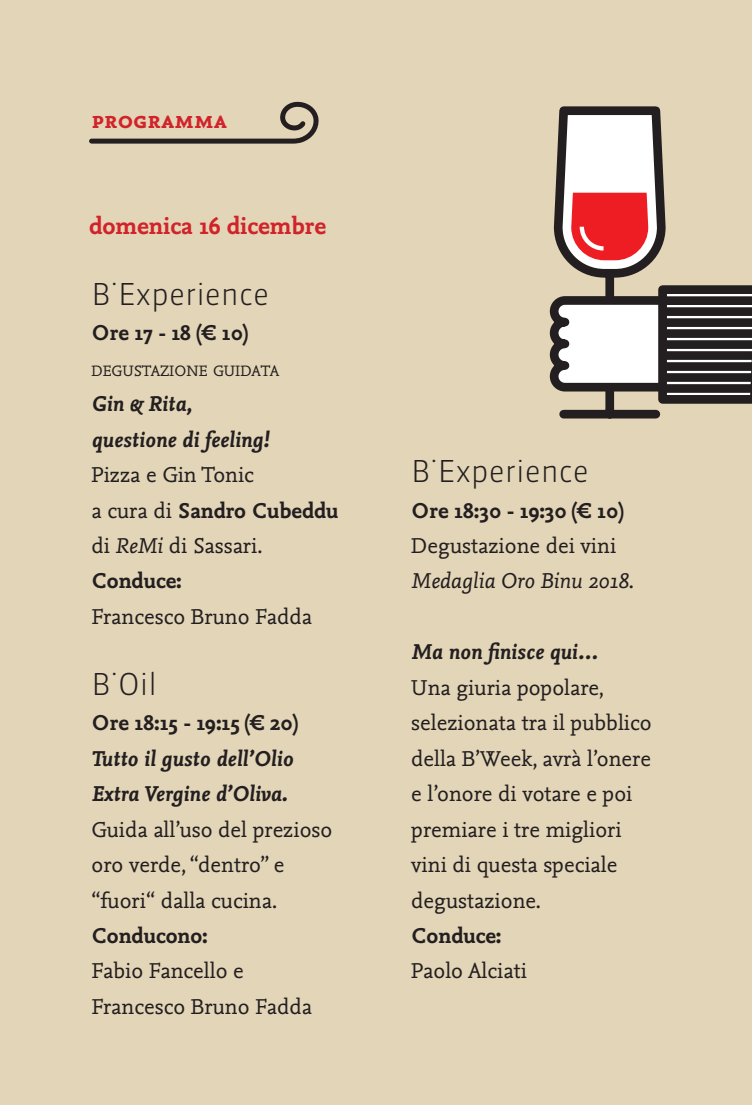
<style>
.page{position:relative;width:752px;height:1106px;background:#fff}
.page>*{position:absolute;margin:0;border:0;box-sizing:border-box;transform-origin:0 0}
.t1{font:300 30px "Sanuk LF";color:#231f20}
.t2{font:700 25px "Nexus Mix";color:#d1232a}
.t3{font:25px "Nexus Mix Bold SC";color:#d1232a}
.t4{font:22.5px/35.5px "Nexus Mix TF";color:#231f20}
.t5{font:700 22.5px "Nexus Mix";color:#231f20}
.t6{font:italic 700 22.5px/35.5px "Nexus Mix";color:#231f20}
.t7{font:italic 22.5px "Nexus Mix";color:#231f20}
.t8{font:15.75px "Nexus Mix TF";color:#231f20}
.s1{font-family:"Nexus Mix TF";font-weight:400}
.s2{font-style:italic}
.s3{font-family:"Nexus Mix TF";font-style:normal}
</style>
<div class="page">
<div style="left:0;top:0;width:751px;height:1104px;background:#e3d5b7"></div>
<svg style="left:89px;top:101px;width:230px;height:43px"></svg>
<svg style="left:553px;top:106px;width:113px;height:313px"></svg>
<svg style="left:558px;top:111px;width:103px;height:162px;background:#d19798"></svg>
<svg style="left:549px;top:281px;width:202px;height:127px"></svg>
<div style="left:663px;top:296px;width:88px;height:9px;background:#231f20"></div>
<div style="left:663px;top:307px;width:88px;height:9px;background:#231f20"></div>
<div style="left:663px;top:318px;width:88px;height:9px;background:#231f20"></div>
<div style="left:663px;top:329px;width:88px;height:9px;background:#231f20"></div>
<div style="left:663px;top:340px;width:88px;height:9px;background:#231f20"></div>
<div style="left:663px;top:351px;width:88px;height:9px;background:#231f20"></div>
<div style="left:663px;top:362px;width:88px;height:9px;background:#231f20"></div>
<div style="left:663px;top:373px;width:88px;height:9px;background:#231f20"></div>
<div style="left:663px;top:384px;width:88px;height:9px;background:#231f20"></div>
<p class="t3" style="left:91px;top:103px;width:137px">programma</p>
<p class="t2" style="left:89px;top:210px;width:238px">domenica 16 dicembre</p>
<h1 class="t1" style="left:110px;top:256px;width:9px">.</h1>
<p class="t5" style="left:91px;top:318px;width:158px">Ore 17 - 18 (€ 10)</p>
<p class="t8" style="left:91px;top:360px;width:189px">DEGUSTAZIONE GUIDATA</p>
<p class="t6" style="left:91px;top:386px;width:179px">Gin &amp; Rita, questione di feeling!</p>
<p class="t4" style="left:91px;top:456px;width:164px">Pizza e Gin Tonic</p>
<p class="t5" style="left:91px;top:496px;width:248px"><span class="s1">a cura di</span> Sandro Cubeddu</p>
<p class="t4" style="left:91px;top:527px;width:172px">di <span class="s2">ReMi</span> di Sassari.</p>
<p class="t5" style="left:91px;top:566px;width:92px">Conduce:</p>
<p class="t4" style="left:91px;top:598px;width:222px">Francesco Bruno Fadda</p>
<h1 class="t1" style="left:91px;top:276px;width:179px">B Experience</h1>
<h1 class="t1" style="left:91px;top:666px;width:67px">B Oil</h1>
<h1 class="t1" style="left:110px;top:646px;width:9px">.</h1>
<p class="t5" style="left:91px;top:708px;width:208px">Ore 18:15 - 19:15 (€ 20)</p>
<p class="t6" style="left:91px;top:740px;width:203px">Tutto il gusto dell’Olio<br>Extra Vergine d’Oliva.</p>
<p class="t4" style="left:91px;top:811px;width:242px">Guida all’uso del prezioso oro verde, “dentro” e “fuori“ dalla cucina.</p>
<p class="t5" style="left:91px;top:921px;width:118px">Conducono:</p>
<p class="t4" style="left:91px;top:953px;width:222px">Fabio Fancello e<br>Francesco Bruno Fadda</p>
<h1 class="t1" style="left:430px;top:433px;width:9px">.</h1>
<p class="t5" style="left:411px;top:496px;width:214px">Ore 18:30 - 19:30 (€ 10)</p>
<p class="t4" style="left:411px;top:527px;width:206px">Degustazione dei vini</p>
<p class="t7" style="left:411px;top:566px;width:224px">Medaglia Oro Binu 2018<span class="s3">.</span></p>
<h1 class="t1" style="left:411px;top:453px;width:179px">B Experience</h1>
<p class="t6" style="left:411px;top:634px;width:189px">Ma non finisce qui…</p>
<p class="t4" style="left:411px;top:669px;width:242px">Una giuria popolare, selezionata tra il pubblico della B’Week, avrà l’onere e l’onore di votare e poi premiare i tre migliori vini di questa speciale degustazione.</p>
<p class="t5" style="left:411px;top:921px;width:92px">Conduce:</p>
<p class="t4" style="left:411px;top:953px;width:117px">Paolo Alciati</p>
</div>
